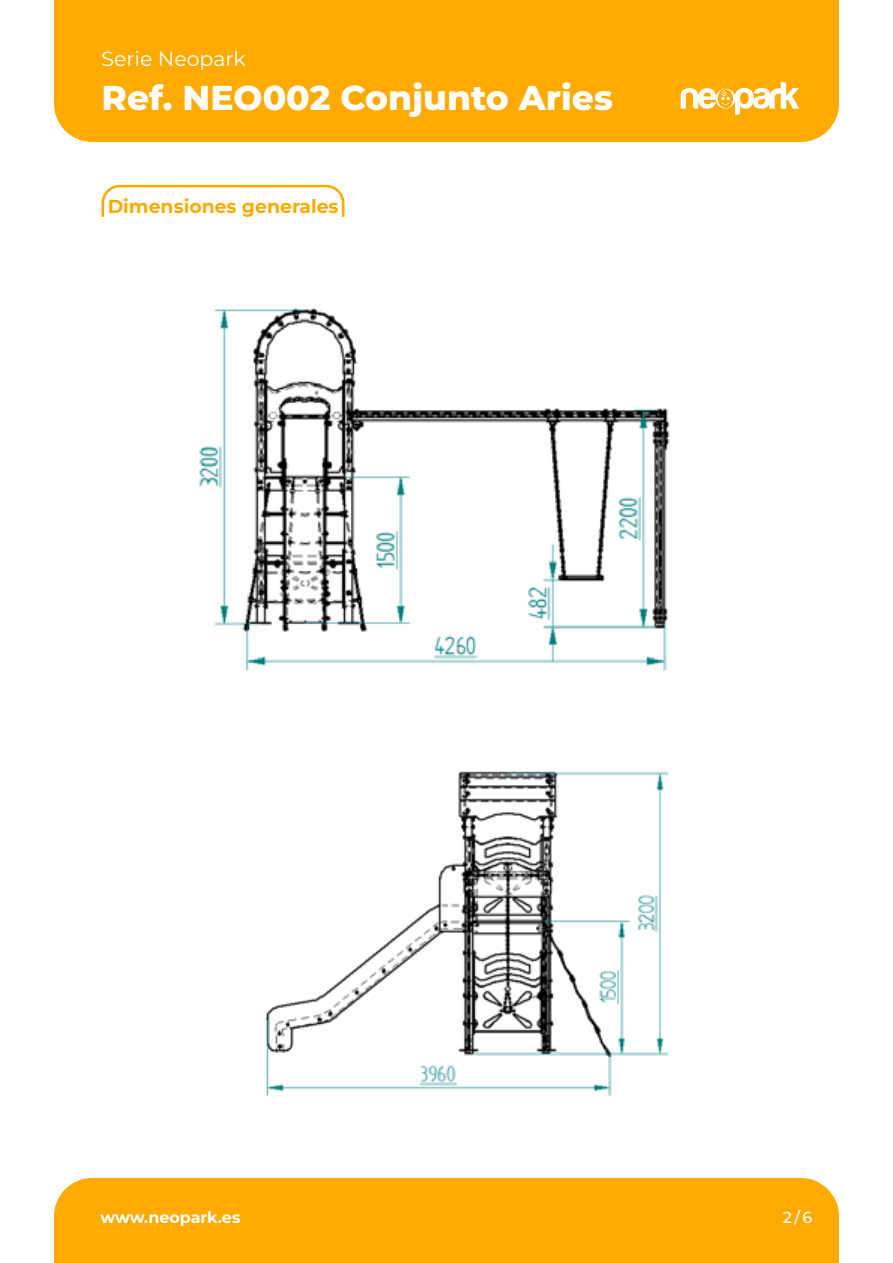
<style>
.page{position:relative;width:893px;height:1263px;background:#fff}
.page>*{position:absolute;margin:0;border:0;box-sizing:border-box;transform-origin:0 0}
.t1{font:800 34.5px "Montserrat";color:#fff}
.t2{font:20.4px "Montserrat";color:#fff}
.t3{font:700 18.9px "Montserrat";color:#fa0}
.t4{font:700 15.9px "Montserrat";color:#fff}
.t5{font:500 15.9px "Montserrat";color:#fff}
</style>
<div class="page">
<div style="left:54px;top:1178px;width:785px;height:85px;background:#fa0"></div>
<div style="left:54px;top:0;width:785px;height:142px;background:#fa0"></div>
<svg style="left:681px;top:82px;width:118px;height:33px"></svg>
<svg style="left:101px;top:184px;width:244px;height:33px"></svg>
<img style="left:199px;top:308px;width:471px;height:363px">
<img style="left:265px;top:771px;width:404px;height:326px">
<p class="t2" style="left:102px;top:45px;width:146px">Serie Neopark</p>
<p class="t1" style="left:102px;top:73px;width:513px">Ref. NEO002 Conjunto Aries</p>
<p class="t3" style="left:108px;top:193px;width:232px">Dimensiones generales</p>
<p class="t4" style="left:100px;top:1206px;width:141px">www.neopark.es</p>
<p class="t5" style="left:783px;top:1206px;width:31px">2/6</p>
</div>
